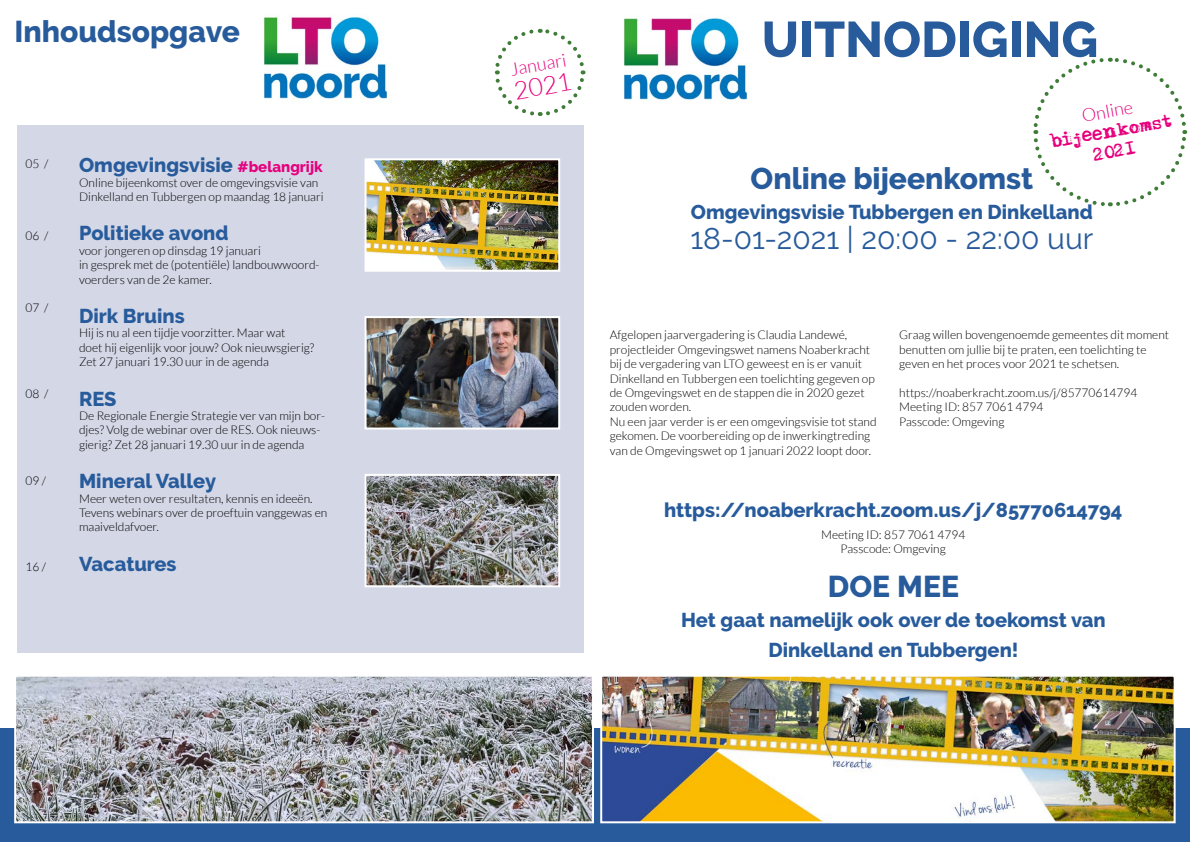
<style>
.page{position:relative;width:1191px;height:842px;background:#fff}
.page>*{position:absolute;margin:0;border:0;box-sizing:border-box;transform-origin:0 0}
.t1{font:800 50px "Raleway";color:#275b9b}
.t2{font:800 30px "Raleway";color:#275b9b}
.t3{font:30px "Raleway";color:#275b9b}
.t4{font:300 25px "Lato";color:#e6007d}
.t5{font:800 20px/30px "Raleway";color:#275b9b;text-align:center}
.t6{font:300 18px "Lato";color:#e6007d}
.t7{font:18px "Adler";color:#e6007d}
.t8{font:16px "Adler";color:#e6007d}
.t9{font:300 12px/14.4px "Lato";color:#000}
.s1{font-size:15px;color:#e6007d}
.s2{font-size:16px}
</style>
<div class="page">
<div style="left:0;top:729px;width:1189px;height:113px;background:#275b9b"></div>
<img style="left:17px;top:678px;width:574px;height:142px">
<div style="left:14px;top:675px;width:580px;height:148px;border:2px solid #fff"></div>
<svg style="left:495px;top:28px;width:91px;height:88px"></svg>
<div style="left:17px;top:126px;width:567px;height:527px;background:#d4d7e6"></div>
<img style="left:367px;top:477px;width:190px;height:107px">
<div style="left:364px;top:474px;width:196px;height:113px;border:2px solid #fff"></div>
<img style="left:367px;top:161px;width:190px;height:108px">
<div style="left:364px;top:158px;width:196px;height:114px;border:2px solid #fff"></div>
<img style="left:367px;top:319px;width:190px;height:107px">
<div style="left:364px;top:316px;width:196px;height:113px;border:2px solid #fff"></div>
<img style="left:264px;top:15px;width:124px;height:84px">
<svg style="left:1033px;top:57px;width:155px;height:150px"></svg>
<img style="left:624px;top:17px;width:124px;height:83px">
<img style="left:603px;top:678px;width:569px;height:142px">
<div style="left:600px;top:675px;width:575px;height:148px;border:2px solid #fff"></div>
<h2 class="t2" style="left:14px;top:15px;width:227px">Inhoudsopgave</h2>
<p class="t9" style="left:26px;top:157px;width:24px">05 /</p>
<p class="t9" style="left:26px;top:229px;width:24px">06 /</p>
<p class="t9" style="left:26px;top:301px;width:24px">07 /</p>
<p class="t9" style="left:26px;top:387px;width:24px">08 /</p>
<p class="t9" style="left:26px;top:473px;width:22px">09 /</p>
<p class="t9" style="left:26px;top:560px;width:22px">16 /</p>
<h3 class="t5" style="left:79px;top:150px;width:245px">Omgevingsvisie <span class="s1">#belangrijk</span></h3>
<p class="t9" style="left:79px;top:175px;width:246px">Online bijeenkomst over de omgevingsvisie van<br>Dinkelland en Tubbergen op maandag 18 januari</p>
<h3 class="t5" style="left:79px;top:218px;width:151px">Politieke avond</h3>
<p class="t9" style="left:79px;top:243px;width:242px">voor jongeren op dinsdag 19 januari<br>in gesprek met de (potentiële) landbouwwoord&shy;voerders van de 2e kamer.</p>
<h3 class="t5" style="left:79px;top:301px;width:107px">Dirk Bruins</h3>
<p class="t9" style="left:79px;top:326px;width:237px">Hij is nu al een tijdje voorzitter. Maar wat<br>doet hij eigenlijk voor jouw? Ook nieuwsgierig?<br>Zet 27 januari 19.30 uur in de agenda</p>
<h3 class="t5" style="left:79px;top:384px;width:39px">RES</h3>
<p class="t9" style="left:79px;top:409px;width:247px">De Regionale Energie Strategie ver van mijn bor&shy;djes? Volg de webinar over de RES. Ook nieuws&shy;gierig? Zet 28 januari 19.30 uur in de agenda</p>
<h3 class="t5" style="left:79px;top:466px;width:138px">Mineral Valley</h3>
<p class="t9" style="left:79px;top:491px;width:250px">Meer weten over resultaten, kennis en ideeën.<br>Tevens webinars over de proeftuin vanggewas en maaiveldafvoer.</p>
<h3 class="t5" style="left:79px;top:549px;width:99px">Vacatures</h3>
<h3 class="t6" style="left:509px;top:60px;width:58px;rotate:-10deg">Januari</h3>
<h3 class="t4" style="left:512px;top:78px;width:60px;rotate:-10deg">2021</h3>
<h1 class="t1" style="left:761px;top:11px;width:338px">UITNODIGING</h1>
<h3 class="t6" style="left:1080px;top:106px;width:53px;rotate:-10deg">Online</h3>
<h3 class="t7" style="left:1048px;top:134px;width:125px;rotate:-10deg">bijeen<span class="s2">komst</span></h3>
<h3 class="t8" style="left:1092px;top:148px;width:44px;rotate:-10deg">2021</h3>
<h2 class="t2" style="left:750px;top:161px;width:284px">Online bijeenkomst</h2>
<h3 class="t5" style="left:691px;top:197px;width:403px">Omgevingsvisie Tubbergen en Dinkelland</h3>
<h2 class="t3" style="left:690px;top:221px;width:404px">18-01-2021 | 20:00 - 22:00 uur</h2>
<p class="t9" style="left:610px;top:328px;width:268px">Afgelopen jaarvergadering is Claudia Landewé, projectleider Omgevingswet namens Noaberkracht bij de vergadering van LTO geweest en is er vanuit Dinkelland en Tubbergen een toelichting gegeven op de Omgevingswet en de stappen die in 2020 gezet zouden worden.<br>Nu een jaar verder is er een omgevingsvisie tot stand gekomen. De voorbereiding op de inwerkingtreding van de Omgevingswet op 1 januari 2022 loopt door.</p>
<p class="t9" style="left:899px;top:328px;width:271px">Graag willen bovengenoemde gemeentes dit moment benutten om jullie bij te praten, een toelichting te geven en het proces voor 2021 te schetsen.</p>
<p class="t9" style="left:899px;top:386px;width:239px">https://noaberkracht.zoom.us/j/85770614794<br>Meeting ID: 857 7061 4794<br>Passcode: Omgeving</p>
<h3 class="t5" style="left:664px;top:495px;width:460px">https://noaberkracht.zoom.us/j/85770614794</h3>
<p class="t9" style="left:821px;top:527px;width:146px;text-align:center">Meeting ID: 857 7061 4794<br>Passcode: Omgeving</p>
<h2 class="t2" style="left:828px;top:569px;width:132px">DOE MEE</h2>
<h3 class="t5" style="left:681px;top:605px;width:426px">Het gaat namelijk ook over de toekomst van<br>Dinkelland en Tubbergen!</h3>
</div>
